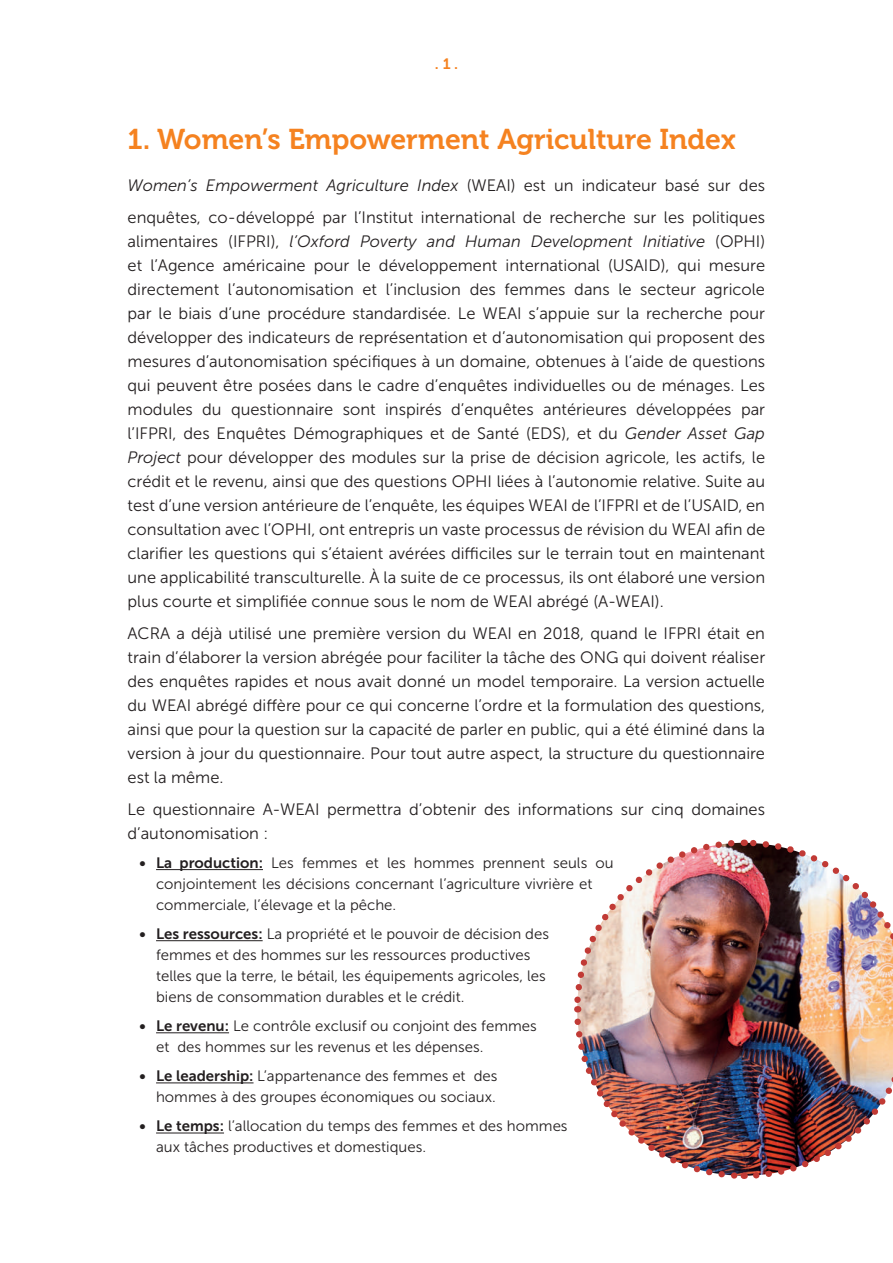
<style>
.page{position:relative;width:893px;height:1263px;background:#fff}
.page>*{position:absolute;margin:0;border:0;box-sizing:border-box;transform-origin:0 0}
.t1{font:28.5px "Museo 700";color:#f58220}
.t2{font:16.5px/24px "Museo Sans 300";color:#231f20}
.t3{font:15px/21px "Museo Sans 300";color:#231f20}
.t4{font:15px "Museo 700";color:#f58220}
.s1{font-style:italic}
.s2{font-family:"Museo Sans 700"}
</style>
<div class="page">
<hr style="left:156px;top:869px;width:107px;height:1px;background:#231f20">
<hr style="left:156px;top:940px;width:107px;height:1px;background:#231f20">
<hr style="left:156px;top:1032px;width:73px;height:1px;background:#231f20">
<hr style="left:156px;top:1082px;width:98px;height:1px;background:#231f20">
<hr style="left:156px;top:1132px;width:68px;height:1px;background:#231f20">
<img style="left:574px;top:839px;width:319px;height:340px">
<p class="t4" style="left:435px;top:55px;width:25px">. 1 .</p>
<h1 class="t1" style="left:128px;top:123px;width:610px">1. Women’s Empowerment Agriculture Index</h1>
<p class="t2" style="left:128px;top:170px;width:639px;line-height:31.5px"><span class="s1">Women’s Empowerment Agriculture Index</span> (WEAI) est un indicateur basé sur des enquêtes, co-développé par l’Institut international de recherche sur les politiques</p>
<p class="t2" style="left:128px;top:229px;width:639px;text-align:justify">alimentaires (IFPRI), <span class="s1">l’Oxford Poverty and Human Development Initiative</span> (OPHI) et l’Agence américaine pour le développement international (USAID), qui mesure directement l’autonomisation et l’inclusion des femmes dans le secteur agricole par le biais d’une procédure standardisée. Le WEAI s’appuie sur la recherche pour développer des indicateurs de représentation et d’autonomisation qui proposent des mesures d’autonomisation spécifiques à un domaine, obtenues à l’aide de questions qui peuvent être posées dans le cadre d’enquêtes individuelles ou de ménages. Les modules du questionnaire sont inspirés d’enquêtes antérieures développées par l’IFPRI, des Enquêtes Démographiques et de Santé (EDS), et du <span class="s1">Gender Asset Gap Project</span> pour développer des modules sur la prise de décision agricole, les actifs, le crédit et le revenu, ainsi que des questions OPHI liées à l’autonomie relative. Suite au test d’une version antérieure de l’enquête, les équipes WEAI de l’IFPRI et de l’USAID, en consultation avec l’OPHI, ont entrepris un vaste processus de révision du WEAI afin de clarifier les questions qui s’étaient avérées difficiles sur le terrain tout en maintenant une applicabilité transculturelle. À la suite de ce processus, ils ont élaboré une version plus courte et simplifiée connue sous le nom de WEAI abrégé (A-WEAI).</p>
<p class="t2" style="left:128px;top:621px;width:639px;text-align:justify">ACRA a déjà utilisé une première version du WEAI en 2018, quand le IFPRI était en train d’élaborer la version abrégée pour faciliter la tâche des ONG qui doivent réaliser des enquêtes rapides et nous avait donné un model temporaire. La version actuelle du WEAI abrégé diffère pour ce qui concerne l’ordre et la formulation des questions, ainsi que pour la question sur la capacité de parler en public, qui a été éliminé dans la version à jour du questionnaire. Pour tout autre aspect, la structure du questionnaire est la même.</p>
<p class="t2" style="left:128px;top:798px;width:639px">Le questionnaire A-WEAI permettra d’obtenir des informations sur cinq domaines d’autonomisation :</p>
<p class="t3" style="left:156px;top:852px;width:459px;text-indent:-16px"><span class="s2">• La production:</span> Les femmes et les hommes prennent seuls ou conjointement les décisions concernant l’agriculture vivrière et commerciale, l’élevage et la pêche.</p>
<p class="t3" style="left:156px;top:924px;width:394px;text-indent:-16px"><span class="s2">• Les ressources:</span> La propriété et le pouvoir de décision des femmes et des hommes sur les ressources productives telles que la terre, le bétail, les équipements agricoles, les biens de consommation durables et le crédit.</p>
<p class="t3" style="left:156px;top:1016px;width:382px;text-indent:-16px"><span class="s2">• Le revenu:</span> Le contrôle exclusif ou conjoint des femmes et des hommes sur les revenus et les dépenses.</p>
<p class="t3" style="left:140px;top:1066px;width:359px;text-align:right"><span class="s2">• Le leadership:</span> L’appartenance des femmes et des hommes à des groupes économiques ou sociaux.</p>
<p class="t3" style="left:156px;top:1116px;width:413px;text-indent:-16px"><span class="s2">• Le temps:</span> l’allocation du temps des femmes et des hommes aux tâches productives et domestiques.</p>
</div>
